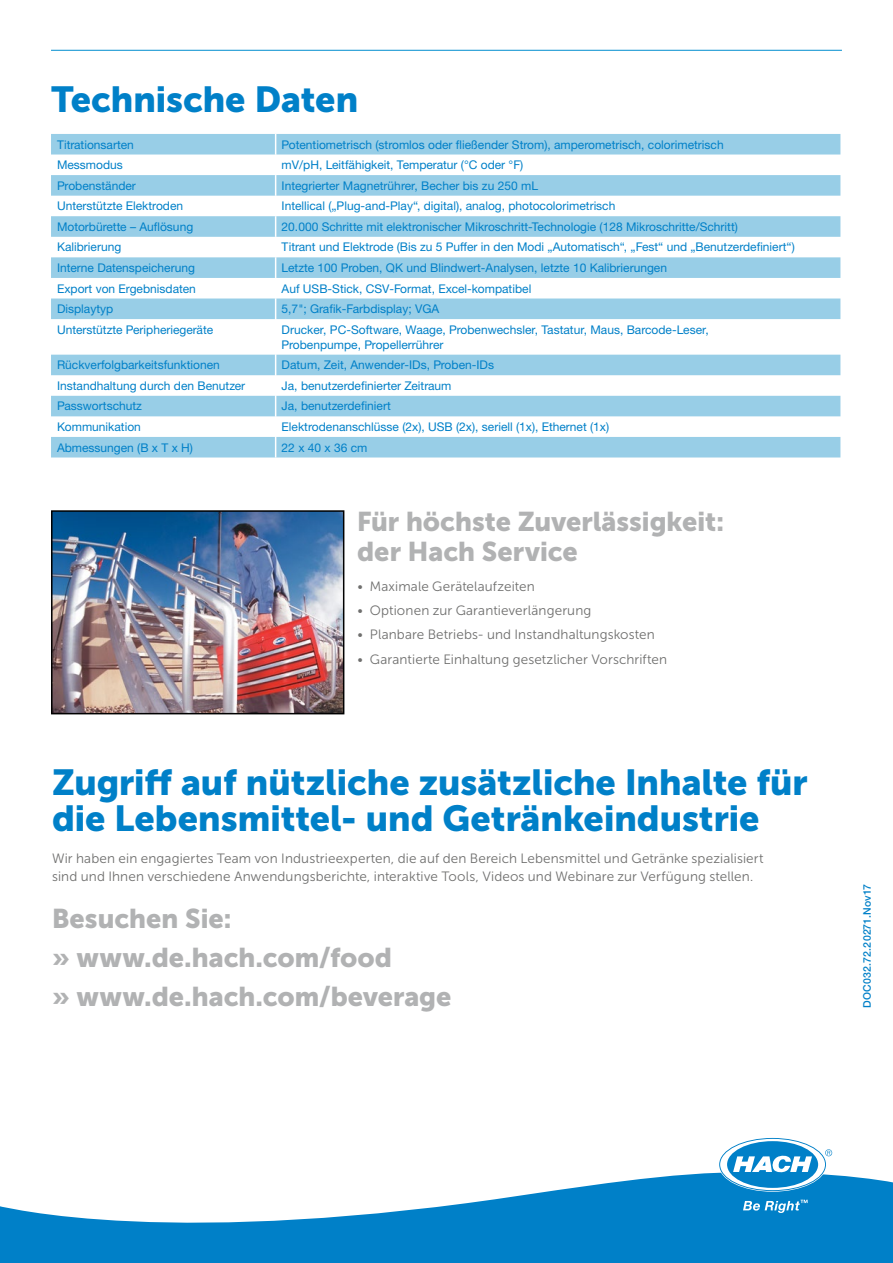
<style>
.page{position:relative;width:893px;height:1263px;background:#fff}
.page>*{position:absolute;margin:0;border:0;box-sizing:border-box;transform-origin:0 0}
.t1{font:36px/36px "Museo Sans Cyrl 900";color:#0080c8}
.t2{font:27px/39px "Museo Sans Cyrl 900";color:#b1b2b3}
.t3{font:13.5px/18px "Museo Sans Cyrl 300";letter-spacing:.01em;color:#6f6f6e}
.t4{font:12px/15px "Helvetica Neue LTW1 G";color:#0080c8}
.t5{font:500 10.5px "Helvetica Neue LTW1 G";letter-spacing:.02em;color:#0080c8}
</style>
<div class="page">
<hr style="left:51px;top:50px;width:791px;height:1px;background:#008dcf">
<svg style="left:51px;top:134px;width:789px;height:323px"></svg>
<svg style="left:275px;top:134px;width:1px;height:185px"></svg>
<hr style="left:275px;top:319px;width:1px;height:36px;background:#fff">
<svg style="left:275px;top:355px;width:1px;height:102px"></svg>
<img style="left:54px;top:513px;width:287px;height:198px">
<div style="left:51px;top:510px;width:293px;height:204px;border:2px solid #000"></div>
<svg style="left:0;top:1172px;width:893px;height:91px;fill:#0080c8"></svg>
<svg style="left:720px;top:1139px;width:112px;height:51px"></svg>
<svg style="left:743px;top:1200px;width:65px;height:13px"></svg>
<h1 class="t1" style="left:51px;top:81px;width:309px">Technische Daten</h1>
<p class="t4" style="left:57px;top:137px;width:78px">Titrationsarten</p>
<p class="t4" style="left:282px;top:137px;width:444px">Potentiometrisch (stromlos oder fließender Strom), amperometrisch, colorimetrisch</p>
<p class="t4" style="left:57px;top:157px;width:67px">Messmodus</p>
<p class="t4" style="left:282px;top:157px;width:243px">mV/pH, Leitfähigkeit, Temperatur (°C oder °F)</p>
<p class="t4" style="left:57px;top:178px;width:80px">Probenständer</p>
<p class="t4" style="left:282px;top:178px;width:258px">Integrierter Magnetrührer, Becher bis zu 250 mL</p>
<p class="t4" style="left:57px;top:198px;width:128px">Unterstützte Elektroden</p>
<p class="t4" style="left:282px;top:198px;width:335px">Intellical („Plug-and-Play“, digital), analog, photocolorimetrisch</p>
<p class="t4" style="left:57px;top:219px;width:138px">Motorbürette – Auflösung</p>
<p class="t4" style="left:282px;top:219px;width:458px">20.000 Schritte mit elektronischer Mikroschritt-Technologie (128 Mikroschritte/Schritt)</p>
<p class="t4" style="left:57px;top:239px;width:66px">Kalibrierung</p>
<p class="t4" style="left:282px;top:239px;width:515px">Titrant und Elektrode (Bis zu 5 Puffer in den Modi „Automatisch“, „Fest“ und „Benutzerdefiniert“)</p>
<p class="t4" style="left:57px;top:260px;width:139px">Interne Datenspeicherung</p>
<p class="t4" style="left:282px;top:260px;width:387px">Letzte 100 Proben, QK und Blindwert-Analysen, letzte 10 Kalibrierungen</p>
<p class="t4" style="left:57px;top:281px;width:140px">Export von Ergebnisdaten</p>
<p class="t4" style="left:282px;top:281px;width:251px">Auf USB-Stick, CSV-Format, Excel-kompatibel</p>
<p class="t4" style="left:57px;top:301px;width:58px">Displaytyp</p>
<p class="t4" style="left:282px;top:301px;width:159px">5,7"; Grafik-Farbdisplay; VGA</p>
<p class="t4" style="left:57px;top:322px;width:158px">Unterstützte Peripheriegeräte</p>
<p class="t4" style="left:282px;top:322px;width:429px">Drucker, PC-Software, Waage, Probenwechsler, Tastatur, Maus, Barcode-Leser,<br>Probenpumpe, Propellerrührer</p>
<p class="t4" style="left:57px;top:357px;width:164px">Rückverfolgbarkeitsfunktionen</p>
<p class="t4" style="left:282px;top:357px;width:214px">Datum, Zeit, Anwender-IDs, Proben-IDs</p>
<p class="t4" style="left:57px;top:378px;width:190px">Instandhaltung durch den Benutzer</p>
<p class="t4" style="left:282px;top:378px;width:171px">Ja, benutzerdefinierter Zeitraum</p>
<p class="t4" style="left:57px;top:398px;width:87px">Passwortschutz</p>
<p class="t4" style="left:282px;top:398px;width:111px">Ja, benutzerdefiniert</p>
<p class="t4" style="left:57px;top:419px;width:85px">Kommunikation</p>
<p class="t4" style="left:282px;top:419px;width:329px">Elektrodenanschlüsse (2x), USB (2x), seriell (1x), Ethernet (1x)</p>
<p class="t4" style="left:57px;top:440px;width:138px">Abmessungen (B x T x H)</p>
<p class="t4" style="left:282px;top:440px;width:87px">22 x 40 x 36 cm</p>
<h2 class="t2" style="left:357px;top:506px;width:368px;line-height:30px">Für höchste Zuverlässigkeit: der Hach Service</h2>
<p class="t3" style="left:357px;top:577px;width:179px">• Maximale Gerätelaufzeiten</p>
<p class="t3" style="left:357px;top:601px;width:236px">• Optionen zur Garantieverlängerung</p>
<p class="t3" style="left:357px;top:626px;width:299px">• Planbare Betriebs- und Instandhaltungskosten</p>
<p class="t3" style="left:357px;top:650px;width:312px">• Garantierte Einhaltung gesetzlicher Vorschriften</p>
<h1 class="t1" style="left:52px;top:764px;width:757px">Zugriff auf nützliche zusätzliche Inhalte für die Lebensmittel- und Getränkeindustrie</h1>
<p class="t3" style="left:52px;top:849px;width:713px">Wir haben ein engagiertes Team von Industrieexperten, die auf den Bereich Lebensmittel und Getränke spezialisiert sind und Ihnen verschiedene Anwendungsberichte, interaktive Tools, Videos und Webinare zur Verfügung stellen.</p>
<h2 class="t2" style="left:52px;top:899px;width:401px">Besuchen Sie:<br>» www.de.hach.com/food<br>» www.de.hach.com/beverage</h2>
<p class="t5" style="left:861px;top:1008px;width:125px;rotate:-90deg">DOC032.72.20271.Nov17</p>
</div>
